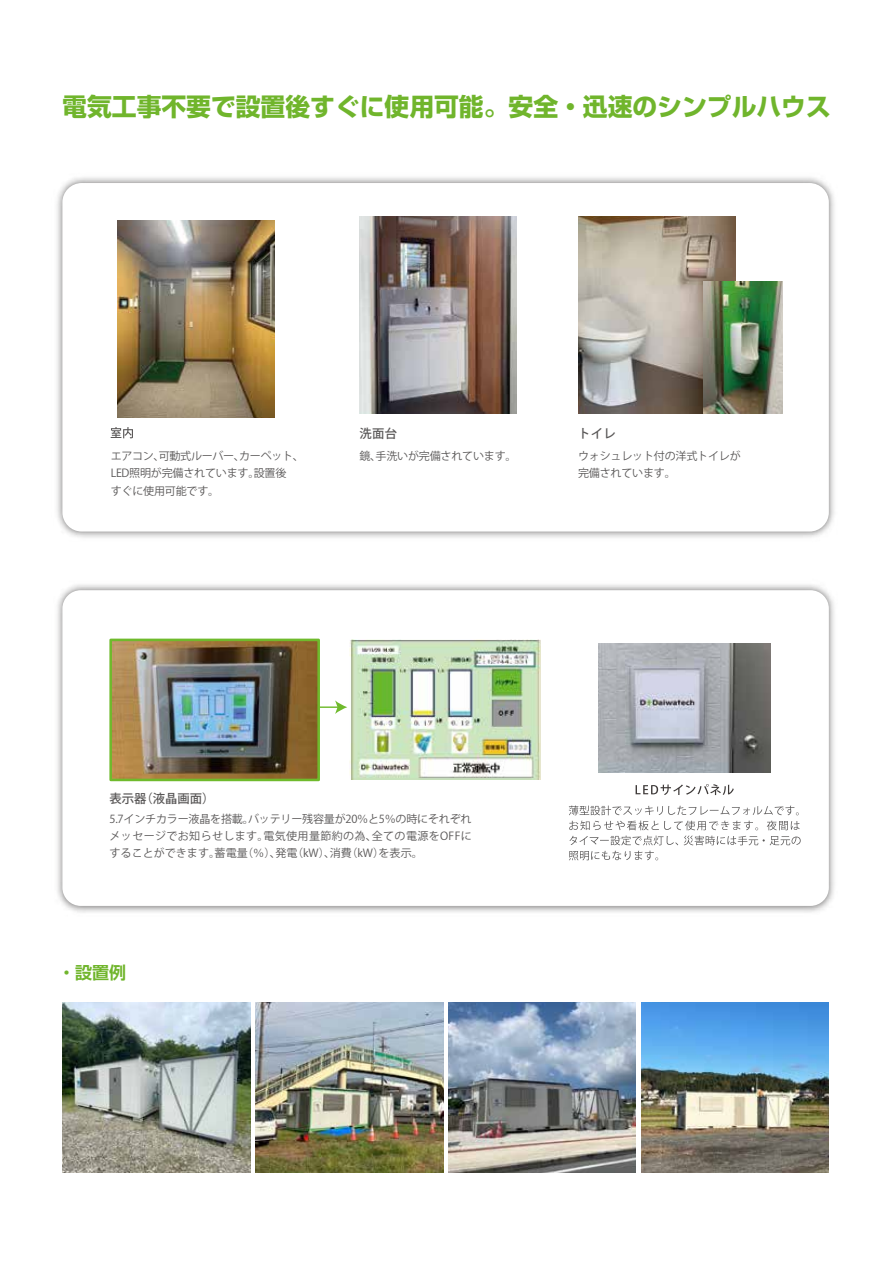
<style>
.page{position:relative;width:893px;height:1263px;background:#fff}
.page>*{position:absolute;margin:0;border:0;box-sizing:border-box;transform-origin:0 0}
.t1{font:700 24.75px "Shin Go Pro";color:#70b52c}
.t2{font:700 16.95px "Shin Go Pro De";color:#70b52c}
.t3{font:500 12.3px "Koz Go Pro";color:#595757}
.t4{font:11.1px/17px "Koz Go Pr 6 N";letter-spacing:-.02em;color:#595757}
</style>
<div class="page">
<img style="left:57px;top:586px;width:778px;height:327px">
<div style="left:62px;top:590px;width:767px;height:316px;background:#fff;border-radius:18px"></div>
<img style="left:57px;top:177px;width:778px;height:409px">
<div style="left:62px;top:183px;width:767px;height:348px;background:#fff;border-radius:19px"></div>
<img style="left:350px;top:640px;width:191px;height:140px">
<svg style="left:636px;top:784px;width:98px;height:11px"></svg>
<svg style="left:569px;top:805px;width:232px;height:40px"></svg>
<svg style="left:569px;top:851px;width:89px;height:9px"></svg>
<hr style="left:319px;top:706px;width:20px;height:2px;background:#6fba2c">
<svg style="left:335px;top:700px;width:12px;height:14px"></svg>
<img style="left:113px;top:643px;width:203px;height:134px">
<div style="left:109px;top:639px;width:211px;height:142px;border:3px solid #6fba2c"></div>
<img style="left:599px;top:643px;width:172px;height:129px">
<img style="left:359px;top:217px;width:158px;height:196px">
<svg style="left:111px;top:427px;width:22px;height:11px"></svg>
<img style="left:578px;top:217px;width:157px;height:196px">
<img style="left:704px;top:282px;width:79px;height:131px">
<img style="left:117px;top:221px;width:158px;height:196px">
<img style="left:62px;top:1003px;width:188px;height:169px">
<img style="left:255px;top:1003px;width:188px;height:169px">
<img style="left:641px;top:1003px;width:188px;height:169px">
<img style="left:448px;top:1003px;width:188px;height:169px">
<h1 class="t1" style="left:62px;top:87px;width:770px">電気工事不要で設置後すぐに使用可能。安全・迅速のシンプルハウス</h1>
<p class="t3" style="left:359px;top:425px;width:39px">洗面台</p>
<p class="t4" style="left:111px;top:448px;width:195px">エアコン、可動式ルーバー、カーペット、</p>
<p class="t4" style="left:359px;top:448px;width:159px">鏡、手洗いが完備されています。</p>
<p class="t4" style="left:111px;top:465px;width:177px">LED照明が完備されています。設置後すぐに使用可能です。</p>
<p class="t3" style="left:578px;top:425px;width:39px">トイレ</p>
<p class="t4" style="left:578px;top:448px;width:164px">ウォシュレット付の洋式トイレが完備されています。</p>
<p class="t3" style="left:110px;top:790px;width:106px">表示器（液晶画面）</p>
<p class="t4" style="left:110px;top:811px;width:364px;text-align:justify">5.7インチカラー液晶を搭載。バッテリー残容量が20％と5％の時にそれぞれメッセージでお知らせします。電気使用量節約の為、全ての電源をOFFにすることができます。蓄電量（％）、発電（kW）、消費（kW）を表示。</p>
<h2 class="t2" style="left:58px;top:959px;width:70px">・設置例</h2>
</div>
